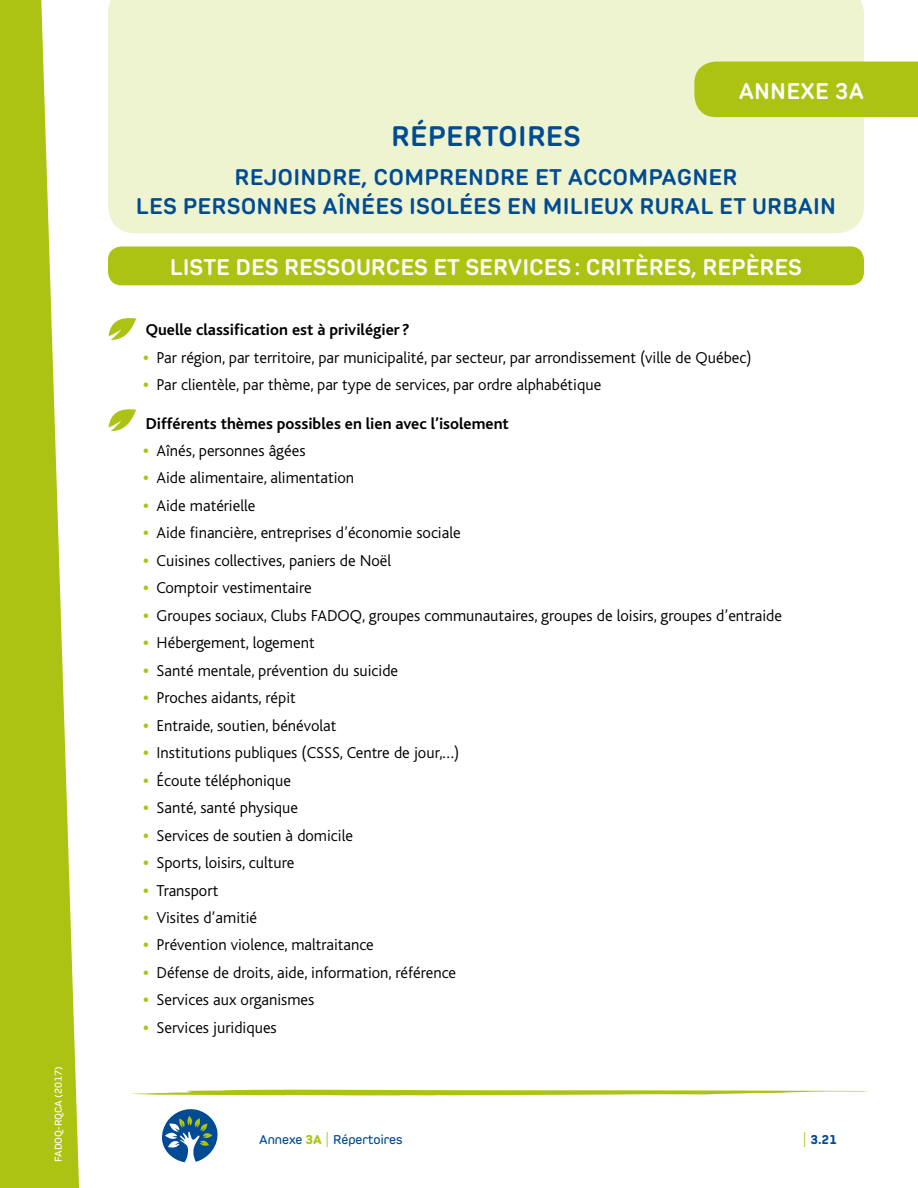
<style>
.page{position:relative;width:918px;height:1188px;background:#fff}
.page>*{position:absolute;margin:0;border:0;box-sizing:border-box;transform-origin:0 0}
.t1{font:700 30px "Pero";letter-spacing:.01em;color:#004b93}
.t2{font:700 24px/28.8px "Pero";letter-spacing:.01em;color:#004b93;text-align:center}
.t3{font:700 24px "Pero";color:#fff}
.t4{font:300 16.5px "Bliss";color:#000}
.t5{font:700 16.5px "Bliss";color:#000}
.t6{font:600 13.5px "Pero";color:#004b93}
.t7{font:800 13.5px "Pero";color:#004b93}
.t8{font:600 10.5px "Pero";color:#fff}
.s1{font-weight:800;color:#acc313}
.s2{font-weight:300;font-size:22.5px;color:#acc313}
</style>
<div class="page">
<div style="left:108px;top:0;width:756px;height:233px;background:#eef3d0"></div>
<svg style="left:109px;top:318px;width:27px;height:22px"></svg>
<svg style="left:109px;top:409px;width:27px;height:22px"></svg>
<div style="left:108px;top:246px;width:756px;height:39px;background:#acc313;border-radius:14px"></div>
<svg style="left:0;top:0;width:80px;height:1188px;fill:#acc313"></svg>
<svg style="left:162px;top:1109px;width:56px;height:53px"></svg>
<svg style="left:132px;top:1090px;width:737px;height:5px;background:#c0d14d"></svg>
<div style="left:694px;top:62px;width:224px;height:55px;background:#acc313"></div>
<p class="t8" style="left:52px;top:1162px;width:97px;rotate:-90deg">FADOQ-RQCA (2017)</p>
<h2 class="t3" style="left:739px;top:77px;width:127px">ANNEXE 3A</h2>
<h1 class="t1" style="left:391px;top:118px;width:191px">RÉPERTOIRES</h1>
<h2 class="t2" style="left:136px;top:162px;width:702px">REJOINDRE, COMPRENDRE ET ACCOMPAGNER<br>LES PERSONNES AÎNÉES ISOLÉES EN MILIEUX RURAL ET URBAIN</h2>
<h2 class="t3" style="left:170px;top:253px;width:634px">LISTE DES RESSOURCES ET SERVICES: CRITÈRES, REPÈRES</h2>
<p class="t5" style="left:146px;top:321px;width:265px">Quelle classification est à privilégier ?</p>
<p class="t4" style="left:143px;top:349px;width:610px"><span class="s1">•</span> Par région, par territoire, par municipalité, par secteur, par arrondissement (ville de Québec)</p>
<p class="t4" style="left:143px;top:376px;width:460px"><span class="s1">•</span> Par clientèle, par thème, par type de services, par ordre alphabétique</p>
<p class="t5" style="left:146px;top:415px;width:365px">Différents thèmes possibles en lien avec l’isolement</p>
<p class="t4" style="left:143px;top:442px;width:164px"><span class="s1">•</span> Aînés, personnes âgées</p>
<p class="t4" style="left:143px;top:469px;width:213px"><span class="s1">•</span> Aide alimentaire, alimentation</p>
<p class="t4" style="left:143px;top:497px;width:114px"><span class="s1">•</span> Aide matérielle</p>
<p class="t4" style="left:143px;top:524px;width:319px"><span class="s1">•</span> Aide financière, entreprises d’économie sociale</p>
<p class="t4" style="left:143px;top:552px;width:250px"><span class="s1">•</span> Cuisines collectives, paniers de Noël</p>
<p class="t4" style="left:143px;top:579px;width:170px"><span class="s1">•</span> Comptoir vestimentaire</p>
<p class="t4" style="left:143px;top:607px;width:640px"><span class="s1">•</span> Groupes sociaux, Clubs FADOQ, groupes communautaires, groupes de loisirs, groupes d’entraide</p>
<p class="t4" style="left:143px;top:634px;width:173px"><span class="s1">•</span> Hébergement, logement</p>
<p class="t4" style="left:143px;top:662px;width:257px"><span class="s1">•</span> Santé mentale, prévention du suicide</p>
<p class="t4" style="left:143px;top:689px;width:154px"><span class="s1">•</span> Proches aidants, répit</p>
<p class="t4" style="left:143px;top:717px;width:195px"><span class="s1">•</span> Entraide, soutien, bénévolat</p>
<p class="t4" style="left:143px;top:744px;width:318px"><span class="s1">•</span> Institutions publiques (CSSS, Centre de jour,…)</p>
<p class="t4" style="left:143px;top:772px;width:150px"><span class="s1">•</span> Écoute téléphonique</p>
<p class="t4" style="left:143px;top:799px;width:157px"><span class="s1">•</span> Santé, santé physique</p>
<p class="t4" style="left:143px;top:826px;width:211px"><span class="s1">•</span> Services de soutien à domicile</p>
<p class="t4" style="left:143px;top:854px;width:153px"><span class="s1">•</span> Sports, loisirs, culture</p>
<p class="t4" style="left:143px;top:881px;width:77px"><span class="s1">•</span> Transport</p>
<p class="t4" style="left:143px;top:909px;width:116px"><span class="s1">•</span> Visites d’amitié</p>
<p class="t4" style="left:143px;top:936px;width:232px"><span class="s1">•</span> Prévention violence, maltraitance</p>
<p class="t4" style="left:143px;top:964px;width:315px"><span class="s1">•</span> Défense de droits, aide, information, référence</p>
<p class="t4" style="left:143px;top:991px;width:173px"><span class="s1">•</span> Services aux organismes</p>
<p class="t4" style="left:143px;top:1019px;width:135px"><span class="s1">•</span> Services juridiques</p>
<p class="t6" style="left:259px;top:1132px;width:145px">Annexe <span class="s1">3A</span> <span class="s2">I</span> Répertoires</p>
<p class="t7" style="left:802px;top:1132px;width:36px"><span class="s2">I</span> 3.21</p>
</div>
